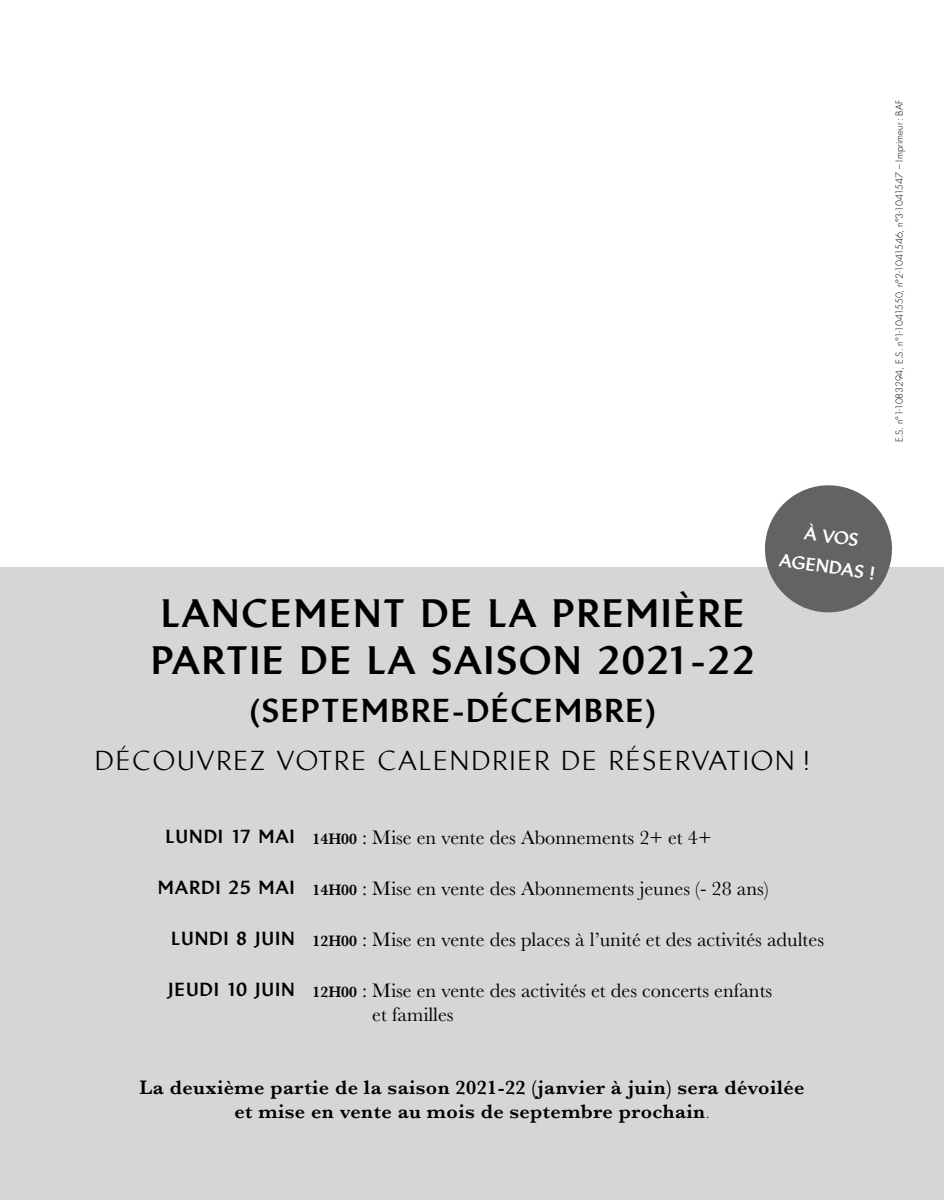
<style>
.page{position:relative;width:944px;height:1200px;background:#fff}
.page>*{position:absolute;margin:0;border:0;box-sizing:border-box;transform-origin:0 0}
.TITRE_BANDEAU{font:800 37.8px/47.2px "Brewery Com";letter-spacing:.075em;color:#000}
.TITRE_BANDEAU-2{font:800 31.5px "Brewery Com";letter-spacing:.075em;color:#000}
.SURTITRE_BANDEAU{font:26.1px "Brewery Com";letter-spacing:.1em;color:#000}
.t1{font:20.25px/24.3px "Baskerville MT Pro";color:#000}
.t2{font:600 20.25px/24.8px "Baskerville MT Pro";letter-spacing:.02em;color:#000;text-align:center}
.t3{font:800 18px "Brewery Com";letter-spacing:.08em;color:#000}
.t4{font:800 17.32px/30.4px "Brewery Com";color:#fff;text-align:center}
._08_00_Licence___imp{font:300 9.45px "Futura LTW1 G";color:#000}
.s1{font-weight:600;font-size:15.75px}
.s2{font-family:"Futura PT";font-weight:300;font-size:19.12px}
</style>
<div class="page">
<div style="left:0;top:567px;width:944px;height:632px;background:#d6d6d6"></div>
<svg style="left:765px;top:485px;width:127px;height:128px"></svg>
<p class="_08_00_Licence___imp" style="left:892px;top:442px;width:344px;rotate:-90deg">E.S. n°1-1083294, E.S. n°1-1041550, n°2-1041546, n°3-1041547 – Imprimeur: BAF</p>
<p class="t4" style="left:786px;top:515px;width:98px;rotate:8deg">À VOS<br>AGENDAS !</p>
<p class="TITRE_BANDEAU" style="left:152px;top:590px;width:604px">LANCEMENT DE LA PREMIÈRE<br>PARTIE DE LA SAISON 2021-22</p>
<p class="TITRE_BANDEAU-2" style="left:250px;top:691px;width:408px">(SEPTEMBRE-DÉCEMBRE)</p>
<p class="SURTITRE_BANDEAU" style="left:95px;top:745px;width:717px">DÉCOUVREZ VOTRE CALENDRIER DE RÉSERVATION !</p>
<p class="t3" style="left:166px;top:825px;width:130px">LUNDI 17 MAI</p>
<p class="t1" style="left:313px;top:824px;width:400px"><span class="s1">14H00</span> : Mise en vente des Abonnements 2+ et 4+</p>
<p class="t3" style="left:158px;top:876px;width:138px">MARDI 25 MAI</p>
<p class="t1" style="left:313px;top:875px;width:458px"><span class="s1">14H00</span> : Mise en vente des Abonnements jeunes (- 28 ans)</p>
<p class="t3" style="left:172px;top:927px;width:125px">LUNDI 8 JUIN</p>
<p class="t1" style="left:313px;top:926px;width:513px"><span class="s1">12H00</span> : Mise en vente des places à l’unité et des activités adultes</p>
<p class="t3" style="left:168px;top:978px;width:128px">JEUDI 10 JUIN</p>
<p class="t1" style="left:372px;top:977px;width:402px;text-indent:-60px"><span class="s1">12H00</span> : Mise en vente des activités et des concerts enfants et familles</p>
<p class="t2" style="left:139px;top:1074px;width:667px">La deuxième partie de la saison 2021-22 (janvier à juin) sera dévoilée et mise en vente au mois de septembre prochain<span class="s2">.</span></p>
</div>
